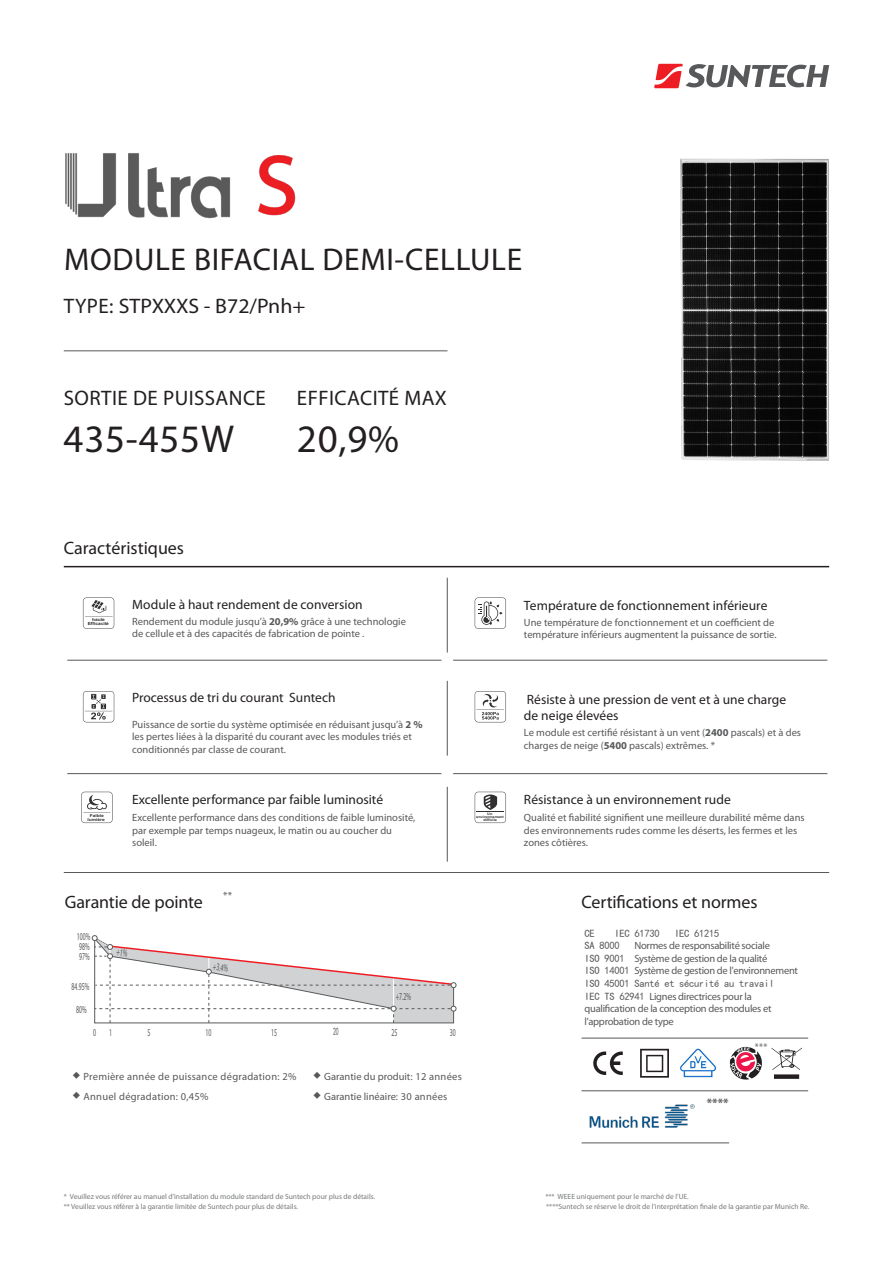
<style>
.page{position:relative;width:893px;height:1263px;background:#fff}
.page>*{position:absolute;margin:0;border:0;box-sizing:border-box;transform-origin:0 0}
.t1{font:39px "Myriad Pro";letter-spacing:.02em;color:#231f20}
.t2{font:31.5px "Myriad Pro";letter-spacing:.02em;color:#231f20}
.t3{font:21px "Myriad Pro";letter-spacing:.02em;color:#231f20}
.t4{font:21px "Myriad Pro";color:#231f20}
.t5{font:18px "Myriad Pro";letter-spacing:-.005em;color:#231f20}
.t6{font:13.5px/16.2px "Myriad Pro";color:#231f20}
.bulleting{font:10.5px/12.6px "Myriad Pro";color:#57585a}
.bulleting-2{font:10.5px/12.6px "Myriad Pro";letter-spacing:-.025em;color:#57585a}
.bulleting-3{font:10.5px "Myriad Pro";letter-spacing:.025em;color:#57585a}
.bulleting-4{font:10.5px "Sim Hei";letter-spacing:-.025em;color:#57585a}
.bulleting-5{font:10.5px "Myriad Pro";color:#57585a;scale:.56 1}
.bulleting-6{font:10.5px "Sim Hei";letter-spacing:-.025em;color:#57585a;scale:.56 1}
.t7{font:9.6px "Myriad Pro";color:#57585a}
.t8{font:7.5px "Myriad Pro";color:#76787b}
.t9{font:7.5px "Sim Hei";color:#57585a}
.t10{font:700 4.2px/4.1px "Arial";color:#312f30;text-align:center;scale:1.13 1}
.t11{font:700 4.05px/3.9px "Arial";color:#312f30;text-align:center;scale:1.22 1}
.t12{font:700 3.3px/3.2px "Arial";color:#312f30;text-align:center;scale:1.16 1}
.s1{font-weight:700}
.s2{font-family:"Sim Hei"}
</style>
<div class="page">
<svg style="left:654px;top:64px;width:175px;height:24px"></svg>
<img style="left:680px;top:158px;width:149px;height:303px">
<hr style="left:64px;top:351px;width:383px;height:1px;background:#57585a">
<img style="left:65px;top:153px;width:231px;height:66px">
<svg style="left:83px;top:597px;width:31px;height:32px"></svg>
<svg style="left:83px;top:691px;width:31px;height:31px"></svg>
<svg style="left:81px;top:792px;width:32px;height:31px"></svg>
<hr style="left:64px;top:566px;width:765px;height:1px;background:#231f20">
<svg style="left:475px;top:792px;width:31px;height:31px"></svg>
<hr style="left:447px;top:578px;width:1px;height:74px;background:#57585a">
<hr style="left:67px;top:660px;width:374px;height:1px;background:#57585a">
<hr style="left:67px;top:773px;width:374px;height:1px;background:#57585a">
<hr style="left:64px;top:872px;width:765px;height:1px;background:#57585a">
<hr style="left:453px;top:660px;width:374px;height:1px;background:#57585a">
<hr style="left:447px;top:681px;width:1px;height:75px;background:#57585a">
<hr style="left:447px;top:787px;width:1px;height:75px;background:#57585a">
<hr style="left:453px;top:773px;width:374px;height:1px;background:#57585a">
<svg style="left:475px;top:597px;width:31px;height:32px"></svg>
<hr style="left:581px;top:1038px;width:227px;height:1px;background:#57585a">
<svg style="left:771px;top:1047px;width:31px;height:32px"></svg>
<svg style="left:730px;top:1047px;width:32px;height:33px"></svg>
<img style="left:680px;top:1049px;width:37px;height:29px">
<svg style="left:640px;top:1049px;width:29px;height:29px"></svg>
<svg style="left:593px;top:1051px;width:30px;height:24px"></svg>
<hr style="left:581px;top:1090px;width:227px;height:1px;background:#57585a">
<img style="left:589px;top:1104px;width:106px;height:24px">
<hr style="left:581px;top:1142px;width:148px;height:1px;background:#57585a">
<svg style="left:475px;top:691px;width:31px;height:31px"></svg>
<svg style="left:91px;top:935px;width:366px;height:89px"></svg>
<p class="t2" style="left:64px;top:240px;width:459px">MODULE BIFACIAL DEMI-CELLULE</p>
<p class="t4" style="left:64px;top:293px;width:243px">TYPE: STPXXXS - B72/Pnh+</p>
<p class="t3" style="left:64px;top:385px;width:204px">SORTIE DE PUISSANCE</p>
<p class="t3" style="left:297px;top:385px;width:151px">EFFICACITÉ MAX</p>
<p class="t1" style="left:64px;top:415px;width:172px">435-455W</p>
<p class="t1" style="left:297px;top:415px;width:104px">20,9%</p>
<p class="t5" style="left:64px;top:537px;width:122px">Caractéristiques</p>
<p class="t6" style="left:132px;top:596px;width:232px">Module à haut rendement de conversion</p>
<p class="t6" style="left:524px;top:597px;width:245px">Température de fonctionnement inférieure</p>
<p class="t10" style="left:88px;top:617px;width:20px">haute<br>Efficacité</p>
<p class="bulleting" style="left:132px;top:615px;width:275px">Rendement du module jusqu’à <span class="s1">20,9%</span> grâce à une technologie de cellule et à des capacités de fabrication de pointe .</p>
<p class="bulleting" style="left:524px;top:616px;width:254px">Une température de fonctionnement et un coefficient de température inférieurs augmentent la puissance de sortie.</p>
<p class="t6" style="left:132px;top:690px;width:205px">Processus de tri du courant Suntech</p>
<p class="bulleting" style="left:132px;top:717px;width:292px">Puissance de sortie du système optimisée en réduisant jusqu’à <span class="s1">2 % </span>les pertes liées à la disparité du courant avec les modules triés et conditionnés par classe de courant.</p>
<p class="t6" style="left:524px;top:691px;width:264px">Résiste à une pression de vent et à une charge de neige élevées</p>
<p class="bulleting" style="left:524px;top:726px;width:279px">Le module est certifié résistant à un vent (<span class="s1">2400</span> pascals) et à des charges de neige (<span class="s1">5400</span> pascals) extrêmes. *</p>
<p class="t6" style="left:132px;top:791px;width:252px">Excellente performance par faible luminosité</p>
<p class="t6" style="left:524px;top:791px;width:208px">Résistance à un environnement rude</p>
<p class="t11" style="left:87px;top:814px;width:16px">Faible lumière</p>
<p class="t12" style="left:476px;top:812px;width:25px">Un environnement difficile</p>
<p class="bulleting" style="left:132px;top:811px;width:285px">Excellente performance dans des conditions de faible luminosité, par exemple par temps nuageux, le matin ou au coucher du soleil.</p>
<p class="bulleting" style="left:524px;top:811px;width:282px">Qualité et fiabilité signifient une meilleure durabilité même dans des environnements rudes comme les déserts, les fermes et les zones côtières.</p>
<p class="t5" style="left:65px;top:890px;width:140px">Garantie de pointe</p>
<p class="bulleting-5" style="left:77px;top:930px;width:26px">100%</p>
<p class="bulleting-5" style="left:79px;top:940px;width:20px">98%</p>
<p class="bulleting-5" style="left:72px;top:980px;width:33px">84.95%</p>
<p class="bulleting-5" style="left:76px;top:1003px;width:20px">80%</p>
<p class="bulleting-5" style="left:79px;top:950px;width:20px">97%</p>
<p class="bulleting" style="left:223px;top:888px;width:10px">**</p>
<p class="bulleting-5" style="left:214px;top:960px;width:29px;rotate:8deg">+3.4%</p>
<p class="bulleting-5" style="left:396px;top:990px;width:29px">+7.2%</p>
<p class="bulleting-5" style="left:93px;top:1026px;width:7px">0</p>
<p class="bulleting-5" style="left:147px;top:1026px;width:7px">5</p>
<p class="bulleting-5" style="left:205px;top:1026px;width:12px">10</p>
<p class="bulleting-5" style="left:271px;top:1026px;width:12px">15</p>
<p class="bulleting-6" style="left:333px;top:1026px;width:12px">20</p>
<p class="bulleting-5" style="left:391px;top:1026px;width:12px">25</p>
<p class="bulleting-5" style="left:450px;top:1026px;width:12px">30</p>
<p class="bulleting-5" style="left:109px;top:1026px;width:7px">1</p>
<p class="t9" style="left:73px;top:1072px;width:9px">◆</p>
<p class="bulleting-3" style="left:84px;top:1070px;width:214px">Première année de puissance dégradation: 2%</p>
<p class="t9" style="left:73px;top:1092px;width:9px">◆</p>
<p class="bulleting-3" style="left:84px;top:1090px;width:127px">Annuel dégradation: 0,45%</p>
<p class="t9" style="left:314px;top:1071px;width:9px">◆</p>
<p class="bulleting" style="left:324px;top:1069px;width:139px">Garantie du produit: 12 années</p>
<p class="t9" style="left:314px;top:1091px;width:9px">◆</p>
<p class="bulleting" style="left:324px;top:1090px;width:125px">Garantie linéaire: 30 années</p>
<p class="t5" style="left:581px;top:891px;width:178px">Certifications et normes</p>
<p class="bulleting-4" style="left:584px;top:927px;width:12px">CE</p>
<p class="bulleting-4" style="left:614px;top:927px;width:47px">IEC 61730</p>
<p class="bulleting-4" style="left:674px;top:927px;width:47px">IEC 61215</p>
<p class="bulleting-4" style="left:584px;top:940px;width:37px">SA 8000</p>
<p class="bulleting-2" style="left:634px;top:939px;width:137px">Normes de responsabilité sociale</p>
<p class="bulleting-2" style="left:584px;top:952px;width:184px"><span class="s2">ISO 9001</span> Système de gestion de la qualité</p>
<p class="bulleting-2" style="left:584px;top:964px;width:215px"><span class="s2">ISO 14001</span> Système de gestion de l'environnement</p>
<p class="bulleting-4" style="left:584px;top:978px;width:191px">ISO 45001 Santé et sécurité au travail</p>
<p class="bulleting-2" style="left:584px;top:990px;width:189px"><span class="s2">IEC TS 62941</span> Lignes directrices pour la qualification de la conception des modules et l'approbation de type</p>
<p class="t7" style="left:755px;top:1040px;width:14px">***</p>
<p class="t8" style="left:64px;top:1191px;width:313px">* Veuillez vous référer au manuel d’installation du module standard de Suntech pour plus de détails.</p>
<p class="t8" style="left:545px;top:1191px;width:145px">*** WEEE uniquement pour le marché de l’UE.</p>
<p class="t8" style="left:64px;top:1202px;width:236px">** Veuillez vous référer à la garantie limitée de Suntech pour plus de détails.</p>
<p class="t8" style="left:546px;top:1202px;width:265px">****Suntech se réserve le droit de l’interprétation finale de la garantie par Munich Re.</p>
</div>
